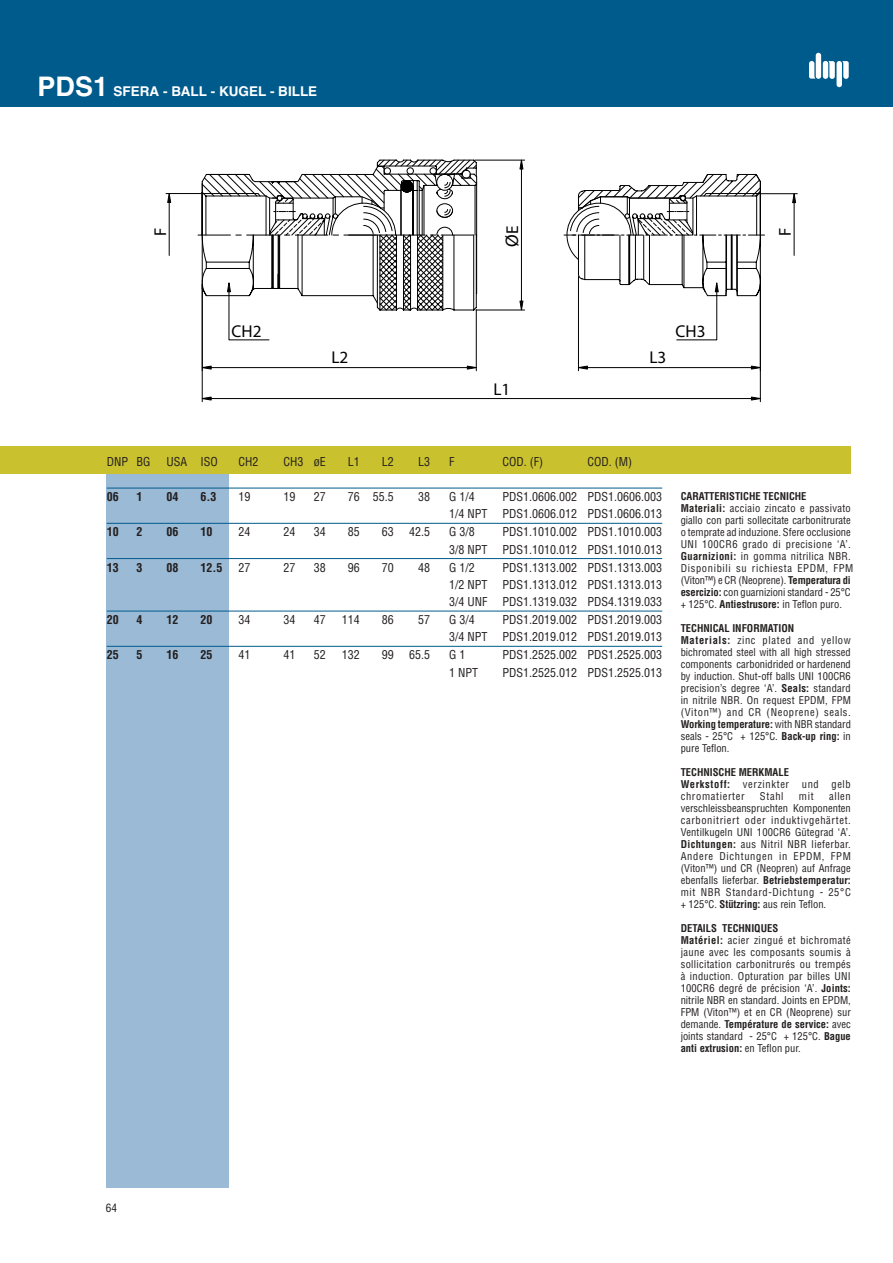
<style>
.page{position:relative;width:893px;height:1263px;background:#fff}
.page>*{position:absolute;margin:0;border:0;box-sizing:border-box;transform-origin:0 0}
.t1{font:700 27px "Helvetica";color:#fff}
.t2{font:18.3px "Myriad";color:#000}
.t3{font:17.1px "Myriad";color:#000}
.t4{font:700 13.5px "Helvetica";color:#fff}
.t5{font:condensed 12px/17.2px "Helvetica";color:#231f1f;text-align:right}
.t6{font:700 condensed 12px "Helvetica";color:#231f1f}
.t7{font:condensed 11.25px "Helvetica";color:#231f1f}
.t8{font:condensed 10.5px/12px "Helvetica";letter-spacing:.015em;color:#231f1f}
.t9{font:condensed 10.5px/12px "Helvetica";letter-spacing:.06em;color:#231f1f}
.s1{font-size:17.1px}
.s2{font-weight:700}
</style>
<div class="page">
<div style="left:106px;top:471px;width:122px;height:716px;background:#9bbad5"></div>
<div style="left:0;top:0;width:892px;height:106px;background:#005b8d"></div>
<div style="left:0;top:447px;width:850px;height:27px;background:#c9c12d"></div>
<div style="left:822px;top:61px;width:6px;height:18px;background:#fff;border-radius:3px"></div>
<svg style="left:828px;top:61px;width:6px;height:18px"></svg>
<div style="left:815px;top:53px;width:6px;height:26px;background:#fff;border-radius:3px"></div>
<svg style="left:809px;top:61px;width:6px;height:18px"></svg>
<svg style="left:841px;top:61px;width:7px;height:18px"></svg>
<div style="left:836px;top:61px;width:6px;height:26px;background:#fff;border-radius:3px"></div>
<hr style="left:760px;top:193px;width:37px;height:1px;background:#000">
<hr style="left:793px;top:203px;width:1px;height:52px;background:#000">
<svg style="left:792px;top:193px;width:3px;height:10px"></svg>
<hr style="left:578px;top:276px;width:1px;height:95px;background:#000">
<hr style="left:587px;top:367px;width:164px;height:1px;background:#000">
<svg style="left:579px;top:366px;width:8px;height:3px"></svg>
<svg style="left:751px;top:366px;width:9px;height:3px"></svg>
<hr style="left:476px;top:310px;width:1px;height:61px;background:#000">
<hr style="left:211px;top:367px;width:256px;height:1px;background:#000">
<svg style="left:467px;top:366px;width:10px;height:3px"></svg>
<svg style="left:201px;top:366px;width:10px;height:3px"></svg>
<hr style="left:166px;top:193px;width:35px;height:1px;background:#000">
<hr style="left:169px;top:202px;width:1px;height:53px;background:#000">
<svg style="left:167px;top:193px;width:4px;height:10px"></svg>
<hr style="left:202px;top:284px;width:1px;height:118px;background:#000">
<hr style="left:760px;top:284px;width:1px;height:118px;background:#000">
<hr style="left:211px;top:398px;width:540px;height:1px;background:#000">
<svg style="left:201px;top:397px;width:10px;height:3px"></svg>
<svg style="left:751px;top:397px;width:10px;height:3px"></svg>
<svg style="left:198px;top:159px;width:566px;height:181px"></svg>
<hr style="left:107px;top:488px;width:555px;height:1px;background:#005b8d">
<hr style="left:107px;top:523px;width:555px;height:1px;background:#005b8d">
<hr style="left:107px;top:558px;width:555px;height:1px;background:#005b8d">
<hr style="left:107px;top:611px;width:555px;height:1px;background:#005b8d">
<hr style="left:107px;top:646px;width:555px;height:1px;background:#005b8d">
<h1 class="t1" style="left:38px;top:77px;width:72px">PDS1</h1>
<p class="t4" style="left:114px;top:86px;width:205px">SFERA - BALL - KUGEL - BILLE</p>
<h3 class="t3" style="left:152px;top:236px;width:10px;rotate:-90deg">F</h3>
<h2 class="t2" style="left:503px;top:247px;width:23px;rotate:-90deg">Ø<span class="s1">E</span></h2>
<h3 class="t3" style="left:776px;top:236px;width:10px;rotate:-90deg">F</h3>
<h3 class="t3" style="left:231px;top:323px;width:31px">CH2</h3>
<h3 class="t3" style="left:331px;top:349px;width:18px">L2</h3>
<h3 class="t3" style="left:493px;top:381px;width:18px">L1</h3>
<h3 class="t3" style="left:649px;top:349px;width:18px">L3</h3>
<h3 class="t3" style="left:675px;top:323px;width:31px">CH3</h3>
<p class="t5" style="left:107px;top:454px;width:45px">DNP BG</p>
<p class="t5" style="left:166px;top:454px;width:53px">USA ISO</p>
<p class="t5" style="left:239px;top:454px;width:22px">CH2</p>
<p class="t5" style="left:283px;top:454px;width:44px">CH3 øE</p>
<p class="t5" style="left:348px;top:454px;width:13px">L1</p>
<p class="t5" style="left:382px;top:454px;width:13px">L2</p>
<p class="t5" style="left:418px;top:454px;width:13px">L3</p>
<p class="t5" style="left:449px;top:454px;width:7px">F</p>
<p class="t5" style="left:502px;top:454px;width:42px">COD. (F)</p>
<p class="t5" style="left:587px;top:454px;width:46px">COD. (M)</p>
<p class="t6" style="left:107px;top:492px;width:13px">06</p>
<p class="t6" style="left:137px;top:492px;width:7px">1</p>
<p class="t6" style="left:166px;top:492px;width:13px">04</p>
<p class="t6" style="left:200px;top:492px;width:17px">6.3</p>
<p class="t5" style="left:239px;top:489px;width:13px">19</p>
<p class="t5" style="left:283px;top:489px;width:13px">19</p>
<p class="t5" style="left:314px;top:489px;width:13px">27</p>
<p class="t5" style="left:348px;top:489px;width:48px">76 55.5</p>
<p class="t5" style="left:418px;top:489px;width:13px">38</p>
<p class="t5" style="left:449px;top:489px;width:27px">G 1/4</p>
<p class="t5" style="left:449px;top:489px;width:214px">PDS1.0606.002 PDS1.0606.003<br>1/4 NPT PDS1.0606.012 PDS1.0606.013</p>
<p class="t6" style="left:107px;top:527px;width:13px">10</p>
<p class="t6" style="left:137px;top:527px;width:7px">2</p>
<p class="t6" style="left:166px;top:527px;width:13px">06</p>
<p class="t6" style="left:200px;top:527px;width:13px">10</p>
<p class="t5" style="left:239px;top:524px;width:13px">24</p>
<p class="t5" style="left:283px;top:524px;width:13px">24</p>
<p class="t5" style="left:314px;top:524px;width:13px">34</p>
<p class="t5" style="left:348px;top:524px;width:13px">85</p>
<p class="t5" style="left:382px;top:524px;width:13px">63</p>
<p class="t5" style="left:409px;top:524px;width:22px">42.5</p>
<p class="t5" style="left:449px;top:524px;width:27px">G 3/8</p>
<p class="t5" style="left:449px;top:524px;width:214px">PDS1.1010.002 PDS1.1010.003<br>3/8 NPT PDS1.1010.012 PDS1.1010.013</p>
<p class="t6" style="left:107px;top:563px;width:13px">13</p>
<p class="t6" style="left:137px;top:563px;width:7px">3</p>
<p class="t6" style="left:166px;top:563px;width:13px">08</p>
<p class="t6" style="left:200px;top:563px;width:23px">12.5</p>
<p class="t5" style="left:239px;top:560px;width:13px">27</p>
<p class="t5" style="left:283px;top:560px;width:13px">27</p>
<p class="t5" style="left:314px;top:560px;width:13px">38</p>
<p class="t5" style="left:348px;top:560px;width:13px">96</p>
<p class="t5" style="left:382px;top:560px;width:14px">70</p>
<p class="t5" style="left:418px;top:560px;width:13px">48</p>
<p class="t5" style="left:449px;top:560px;width:27px">G 1/2</p>
<p class="t5" style="left:449px;top:560px;width:214px;text-align:justify;text-indent:53px">PDS1.1313.002 PDS1.1313.003<br>1/2 NPT PDS1.1313.012 PDS1.1313.013<br>3/4 UNF PDS1.1319.032 PDS4.1319.033</p>
<p class="t6" style="left:107px;top:615px;width:13px">20</p>
<p class="t6" style="left:137px;top:615px;width:7px">4</p>
<p class="t6" style="left:166px;top:615px;width:13px">12</p>
<p class="t6" style="left:200px;top:615px;width:13px">20</p>
<p class="t5" style="left:239px;top:612px;width:13px">34</p>
<p class="t5" style="left:283px;top:612px;width:13px">34</p>
<p class="t5" style="left:314px;top:612px;width:13px">47</p>
<p class="t5" style="left:342px;top:612px;width:19px">114</p>
<p class="t5" style="left:382px;top:612px;width:13px">86</p>
<p class="t5" style="left:418px;top:612px;width:13px">57</p>
<p class="t5" style="left:449px;top:612px;width:27px">G 3/4</p>
<p class="t5" style="left:449px;top:612px;width:214px">PDS1.2019.002 PDS1.2019.003<br>3/4 NPT PDS1.2019.012 PDS1.2019.013</p>
<p class="t6" style="left:107px;top:650px;width:13px">25</p>
<p class="t6" style="left:137px;top:650px;width:7px">5</p>
<p class="t6" style="left:166px;top:650px;width:13px">16</p>
<p class="t6" style="left:200px;top:650px;width:13px">25</p>
<p class="t5" style="left:239px;top:647px;width:13px">41</p>
<p class="t5" style="left:283px;top:647px;width:13px">41</p>
<p class="t5" style="left:314px;top:647px;width:13px">52</p>
<p class="t5" style="left:342px;top:647px;width:19px">132</p>
<p class="t5" style="left:382px;top:647px;width:13px">99</p>
<p class="t5" style="left:409px;top:647px;width:22px">65.5</p>
<p class="t5" style="left:449px;top:647px;width:18px">G 1</p>
<p class="t5" style="left:502px;top:647px;width:161px">PDS1.2525.002 PDS1.2525.003</p>
<p class="t5" style="left:449px;top:665px;width:31px">1 NPT</p>
<p class="t5" style="left:502px;top:665px;width:161px">PDS1.2525.012 PDS1.2525.013</p>
<p class="t8" style="left:680px;top:491px;width:174px"><span class="s2">CARATTERISTICHE TECNICHE Materiali:</span> acciaio zincato e passivato gial lo con parti sollecitate carbonitrurate o tem pra te ad in du zio ne. Sfere oc clu sio ne UNI 100CR6 grado di precisione ‘A’.<br><span class="s2">Guarnizioni:</span> in gomma nitrilica NBR.<br>Di spo ni bi li su richiesta EPDM, FPM (Viton™) e CR (Neoprene). <span class="s2">Temperatura di esercizio:</span> con guar ni zio ni standard - 25°C + 125°C. <span class="s2">Antiestrusore:</span> in Teflon puro.</p>
<p class="t8" style="left:680px;top:623px;width:172px"><span class="s2">TECHNICAL INFORMATION<br>Materials:</span> zinc plated and yellow bichromated steel with all high stressed components carbonidrided or hardenend by induction. Shut-off balls UNI 100CR6 precision’s degree ‘A’. <span class="s2">Seals:</span> standard in nitrile NBR. On request EPDM, FPM (Viton™) and CR (Neoprene) seals.<br><span class="s2">Working temperature:</span> with NBR standard seals - 25°C + 125°C. <span class="s2">Back-up ring:</span> in pure Teflon.</p>
<p class="t9" style="left:680px;top:767px;width:172px"><span class="s2">TECHNISCHE MERKMALE<br>Werkstoff:</span> verzinkter und gelb chromatierter</p>
<p class="t8" style="left:760px;top:791px;width:25px">Stahl</p>
<p class="t8" style="left:798px;top:791px;width:16px">mit</p>
<p class="t8" style="left:680px;top:791px;width:172px;text-align:justify;text-indent:148px">allen verschleissbeanspruchten Komponenten carbonitriert oder induktivgehärtet.<br>Ventilkugeln UNI 100CR6 Gütegrad ‘A’.<br><span class="s2">Dichtungen:</span> aus Nitril NBR lieferbar.<br>Andere Dichtungen in EPDM, FPM (Viton™) und CR (Neopren) auf Anfrage ebenfalls lieferbar. <span class="s2">Betriebstemperatur: </span>mit NBR Standard-Dichtung - 25°C + 125°C. <span class="s2">Stützring:</span> aus rein Teflon.</p>
<p class="t8" style="left:680px;top:923px;width:172px"><span class="s2">DETAILS TECHNIQUES<br>Matériel:</span> acier zingué et bichromaté jaune avec les composants soumis à sollicitation carbonitrurés ou trempés à induction. Opturation par billes UNI 100CR6 degré de précision ‘A’. <span class="s2">Joints: </span>nitrile NBR en standard. Joints en EPDM, FPM (Viton™) et en CR (Neoprene) sur demande. <span class="s2">Température de service:</span> avec joints standard - 25°C + 125°C. <span class="s2">Bague anti extrusion:</span> en Teflon pur.</p>
<p class="t7" style="left:106px;top:1203px;width:13px">64</p>
</div>
